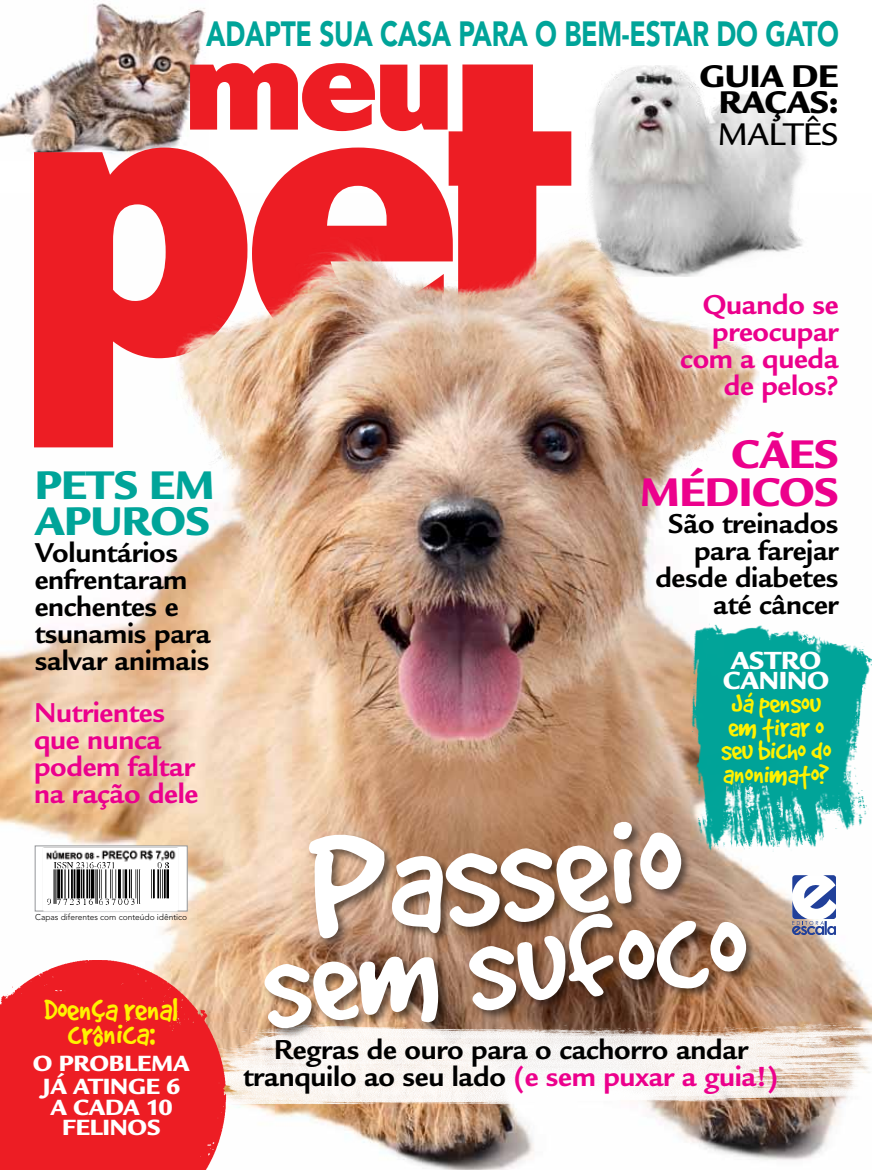
<style>
.page{position:relative;width:872px;height:1170px;background:#fff}
.page>*{position:absolute;margin:0;border:0;box-sizing:border-box;transform-origin:0 0}
.t1{font:159.6px "Good Dog";color:#fff}
.t2{font:139.2px "Good Dog";color:#fff}
.t3{font:900 43.5px/36px "Legacy Sans Std";letter-spacing:-.015em;color:#00a499}
.t4{font:900 43.5px/39px "Legacy Sans Std";letter-spacing:-.015em;color:#ec008c;text-align:right}
.t5{font:36px "Good Dog";letter-spacing:-.01em;color:#fff200}
.t6{font:900 34.8px "Avenir LT Std";letter-spacing:-.01em;color:#00a499;scale:.76 1}
.t7{font:900 34.05px/25.8px "Legacy Sans Std";letter-spacing:-.01em;color:#000;text-align:center}
.t8{font:500 34.05px "Legacy Sans Std";letter-spacing:-.01em;color:#000}
.t9{font:31.05px/23.5px "Good Dog";letter-spacing:-.01em;color:#fff200;text-align:center}
.t10{font:700 29.7px/27px "Legacy Sans Std";letter-spacing:-.01em;color:#000;text-align:right}
.t11{font:700 29.7px/27px "Legacy Sans Std";letter-spacing:-.01em;color:#ec008c}
.t12{font:900 27px/20.4px "Legacy Sans Std";letter-spacing:-.01em;color:#fff}
.t13{font:900 24px/23.4px "Legacy Sans Std";letter-spacing:-.01em;color:#fff;text-align:center}
.t14{font:300 8.4px "Avenir LT Std";color:#000}
.s1{color:#ec008c}
</style>
<div class="page">
<img style="left:0;top:3px;width:206px;height:150px">
<img style="left:0;top:447px;width:872px;height:722px">
<svg style="left:792px;top:875px;width:43px;height:59px"></svg>
<div style="left:26px;top:695px;width:172px;height:117px;background:#fff;opacity:.5"></div>
<div style="left:642px;top:427px;width:205px;height:192px;background:#fff"></div>
<img style="left:665px;top:614px;width:207px;height:255px">
<img style="left:256px;top:1006px;width:616px;height:107px">
<div style="left:263px;top:819px;width:494px;height:220px;background:#000;opacity:.5"></div>
<img style="left:0;top:960px;width:256px;height:209px">
<svg style="left:34px;top:147px;width:156px;height:300px;fill:#ed1d24"></svg>
<svg style="left:190px;top:63px;width:381px;height:150px"></svg>
<img style="left:589px;top:65px;width:216px;height:191px">
<img style="left:176px;top:213px;width:572px;height:255px">
<div style="left:673px;top:291px;width:166px;height:118px;background:#fff;opacity:.75"></div>
<div style="left:35px;top:845px;width:153px;height:66px;background:#fff;border:1px solid #939598"></div>
<img style="left:40px;top:830px;width:143px;height:87px">
<img style="left:48px;top:862px;width:120px;height:42px">
<p class="t6" style="left:206px;top:13px;width:834px">ADAPTE SUA CASA PARA O BEM-ESTAR DO GATO</p>
<p class="t7" style="left:699px;top:63px;width:141px">GUIA DE<br>RAÇAS:</p>
<p class="t8" style="left:717px;top:115px;width:123px">Maltês</p>
<h3 class="t3" style="left:35px;top:467px;width:181px">PETS EM<br>APUROS</h3>
<p class="t10" style="left:35px;top:539px;width:177px;text-align:left">Voluntários enfrentaram enchentes e tsunamis para salvar animais</p>
<p class="t11" style="left:34px;top:699px;width:166px">Nutrientes que nunca podem faltar na ração dele</p>
<p class="t14" style="left:35px;top:912px;width:154px">Capas diferentes com conteúdo idêntico</p>
<p class="t5" style="left:44px;top:990px;width:137px">Doença renal</p>
<p class="t5" style="left:68px;top:1014px;width:89px">crônica:</p>
<p class="t13" style="left:33px;top:1051px;width:159px">O PROBLEMA<br>JÁ ATINGE 6</p>
<p class="t13" style="left:50px;top:1096px;width:124px;line-height:20.4px">A CADA 10<br>FELINOS</p>
<p class="t11" style="left:680px;top:291px;width:160px;text-align:right">Quando se preocupar com a queda de pelos?</p>
<h3 class="t4" style="left:640px;top:434px;width:200px">CÃES<br>MÉDICOS</h3>
<p class="t10" style="left:655px;top:510px;width:185px">São treinados para farejar desde diabetes até câncer</p>
<p class="t12" style="left:723px;top:650px;width:106px">ASTRO<br>CANINO</p>
<p class="t9" style="left:721px;top:690px;width:112px">Já pensou em tirar o seu bicho do anonimato?</p>
<h1 class="t1" style="left:304px;top:805px;width:373px;rotate:-5deg">Passeio</h1>
<h2 class="t2" style="left:256px;top:912px;width:487px;rotate:-5deg">sem sufoco</h2>
<p class="t10" style="left:243px;top:1036px;width:537px;text-align:center">Regras de ouro para o cachorro andar tranquilo ao seu lado <span class="s1">(e sem puxar a guia!)</span></p>
</div>
